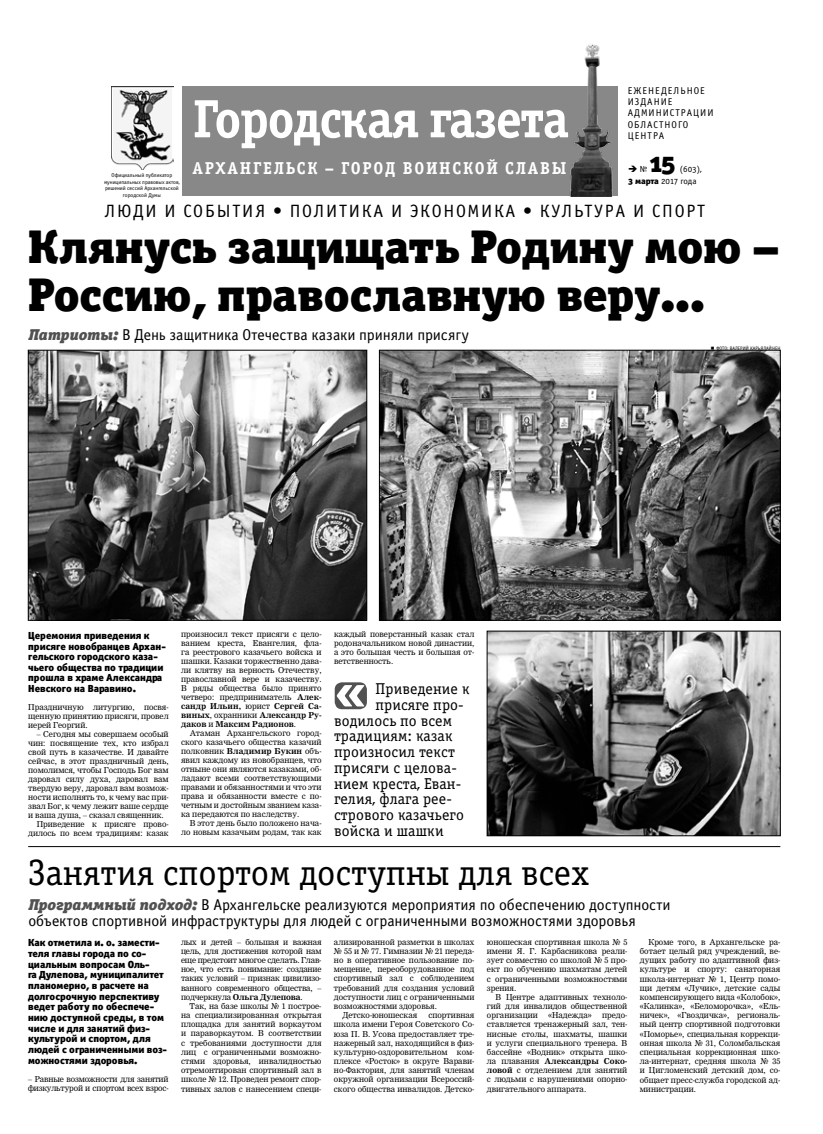
<style>
.page{position:relative;width:823px;height:1134px;background:#fff}
.page>*{position:absolute;margin:0;border:0;box-sizing:border-box;transform-origin:0 0}
.t1{font:54.1px "Officina Serif Bold C";letter-spacing:-.03em;color:#fff}
.t2{font:47.4px/47.4px "Officina Serif Black OSC";color:#000}
.t3{font:36.8px "Officina Serif Book OSC";color:#000}
.t4{font:25.4px "Officina Sans Black OSC";color:#000}
.t5{font:17.9px "Officina Sans Book C";letter-spacing:.1em;color:#000}
.t6{font:17.3px "Officina Serif Bold C";letter-spacing:.1em;color:#fff}
.t7{font:15.8px/15.8px "Officina Sans Book OSC";color:#000}
.t8{font:15.8px "Officina Serif Book OSC";letter-spacing:.01em;color:#000}
.t9{font:10.3px/10.7px "Officina Sans Black C";color:#000}
.t10{font:9.9px/11.2px "Officina Sans Book C";letter-spacing:.1em;color:#000}
.t11{font:8.8px/11.9px "Officina Sans Book OSC";color:#000}
.t12{font:8px/9.2px "Nimrod Cyr";color:#000;text-align:justify}
.t13{font:8px/9.2px "Nimrod Cyr";letter-spacing:-.02em;color:#000}
.t14{font:5.7px/6.5px "Officina Sans Book C";color:#000;text-align:center}
.t15{font:5px "Officina Sans Book OSC";color:#000}
.s1{font-family:"Officina Sans Black OSC"}
.s2{font-family:"Officina Serif Black OSC";font-style:italic;color:#515151}
.s3{font-weight:700}
</style>
<div class="page">
<div style="left:182px;top:87px;width:435px;height:109px;background:#888"></div>
<img style="left:112px;top:87px;width:62px;height:82px">
<img style="left:569px;top:44px;width:45px;height:152px">
<img style="left:381px;top:352px;width:397px;height:266px">
<div style="left:379px;top:350px;width:401px;height:270px;border:1px solid #000"></div>
<img style="left:30px;top:352px;width:334px;height:266px">
<div style="left:28px;top:350px;width:338px;height:270px;border:1px solid #000"></div>
<img style="left:488px;top:633px;width:290px;height:201px">
<div style="left:486px;top:631px;width:294px;height:205px;border:1px solid #000"></div>
<svg style="left:334px;top:682px;width:32px;height:27px"></svg>
<svg style="left:336px;top:685px;width:28px;height:21px"></svg>
<hr style="left:28px;top:846px;width:751px;height:1px;background:#000">
<p class="t10" style="left:627px;top:85px;width:87px">еженедельное издание администрации областного центра</p>
<h1 class="t1" style="left:192px;top:88px;width:377px">Городская газета</h1>
<h3 class="t6" style="left:192px;top:158px;width:375px">Архангельск – город воинской славы</h3>
<p class="t11" style="left:639px;top:163px;width:9px">№</p>
<h3 class="t4" style="left:649px;top:147px;width:27px">15</h3>
<p class="t11" style="left:628px;top:163px;width:75px;text-indent:51px">(603),<br><span class="s1">3 марта</span> 2017 года</p>
<p class="t14" style="left:104px;top:172px;width:77px">Официальный публикатор муниципальных правовых актов, решений сессий Архангельской городской Думы</p>
<h3 class="t5" style="left:105px;top:202px;width:601px">люди и события • Политика и экономика • культура и спорт</h3>
<h2 class="t2" style="left:28px;top:223px;width:752px">Клянусь защищать Родину мою –<br>Россию, православную веру...</h2>
<h3 class="t7" style="left:28px;top:327px;width:441px"><span class="s2">Патриоты:</span> В День защитника Отечества казаки приняли присягу</h3>
<p class="t15" style="left:716px;top:346px;width:65px">Фото: Валерий Карьялайнен</p>
<p class="t9" style="left:28px;top:630px;width:139px">Церемония приведения к присяге новобранцев Архан&shy;гельского городского каза&shy;чьего общества по традиции прошла в храме Александра<br>Невского на Варавино.</p>
<p class="t12" style="left:28px;top:702px;width:142px">Праздничную литургию, посвя&shy;щенную принятию присяги, провел иерей Георгий.</p>
<p class="t12" style="left:37px;top:729px;width:133px">– Сегодня мы совершаем особый</p>
<p class="t12" style="left:28px;top:738px;width:142px">чин: посвящение тех, кто избрал</p>
<p class="t12" style="left:28px;top:747px;width:142px">свой путь в казачестве. И давайте</p>
<p class="t12" style="left:28px;top:756px;width:142px">сейчас, в этот праздничный день,</p>
<p class="t12" style="left:28px;top:765px;width:142px">помолимся, чтобы Господь Бог вам</p>
<p class="t12" style="left:28px;top:774px;width:142px">даровал силу духа, даровал вам</p>
<p class="t12" style="left:28px;top:783px;width:142px">твердую веру, даровал вам возмож-</p>
<p class="t12" style="left:28px;top:792px;width:142px">ности исполнять то, к чему вас при-</p>
<p class="t12" style="left:28px;top:801px;width:142px">звал Бог, к чему лежит ваше сердце</p>
<p class="t12" style="left:28px;top:810px;width:137px">и ваша душа, – сказал священник.</p>
<p class="t12" style="left:37px;top:819px;width:133px">Приведение к присяге прово-</p>
<p class="t12" style="left:28px;top:828px;width:142px">дилось по всем традициям: казак</p>
<p class="t12" style="left:181px;top:630px;width:142px">произносил текст присяги с цело&shy;ванием креста, Евангелия, фла&shy;га реестрового казачьего войска и шашки. Казаки торжественно дава&shy;ли клятву на верность Отечеству, православной вере и казачеству.<br>В ряды общества было принято четверо: предприниматель <span class="s3">Алек&shy;сандр Ильин,</span> юрист <span class="s3">Сергей Са&shy;виных</span>, охранники <span class="s3">Александр Ру&shy;даков</span> и <span class="s3">Максим Радионов</span>.</p>
<p class="t12" style="left:181px;top:729px;width:142px;text-indent:9px">Атаман Архангельского город&shy;ского казачьего общества казачий полковник <span class="s3">Владимир Букин</span> объ&shy;явил каждому из новобранцев, что отныне они являются казаками, об&shy;ладают всеми соответствующими правами и обязанностями и что эти права и обязанности вместе с по&shy;четным и достойным званием каза&shy;ка передаются по наследству.</p>
<p class="t12" style="left:181px;top:819px;width:142px;text-align:right">В этот день было положено нача&shy;ло новым казачьим родам, так как</p>
<p class="t12" style="left:334px;top:630px;width:142px">каждый поверстанный казак стал родоначальником новой династии, а это большая честь и большая от&shy;ветственность.</p>
<h3 class="t8" style="left:375px;top:680px;width:96px">Приведение к</h3>
<h3 class="t8" style="left:375px;top:696px;width:90px">присяге про-</h3>
<h3 class="t8" style="left:334px;top:712px;width:119px">водилось по всем</h3>
<h3 class="t8" style="left:334px;top:727px;width:120px">традициям: казак</h3>
<h3 class="t8" style="left:334px;top:743px;width:122px">произносил текст</h3>
<h3 class="t8" style="left:334px;top:759px;width:124px">присяги с целова-</h3>
<h3 class="t8" style="left:334px;top:775px;width:129px">нием креста, Еван-</h3>
<h3 class="t8" style="left:334px;top:790px;width:119px">гелия, флага рее-</h3>
<h3 class="t8" style="left:334px;top:806px;width:131px">стрового казачьего</h3>
<h3 class="t8" style="left:334px;top:822px;width:111px">войска и шашки</h3>
<h3 class="t3" style="left:28px;top:852px;width:562px">Занятия спортом доступны для всех</h3>
<h3 class="t7" style="left:28px;top:897px;width:643px"><span class="s2">Программный подход:</span> В Архангельске реализуются мероприятия по обеспечению доступности объектов спортивной инфраструктуры для людей с ограниченными возможностями здоровья</h3>
<p class="t9" style="left:28px;top:937px;width:140px">Как отметила и. о. замести&shy;теля главы города по со&shy;циальным вопросам Оль-<br>га Дулепова, муниципалитет планомерно, в расчете на долгосрочную перспективу ведет работу по обеспече&shy;нию доступной среды, в том числе и для занятий физ&shy;культурой и спортом, для людей с ограниченными воз&shy;можностями здоровья.</p>
<p class="t13" style="left:28px;top:1075px;width:142px">– Равные возможности для занятий физкультурой и спортом всех взрос-</p>
<p class="t12" style="left:181px;top:937px;width:142px">лых и детей – большая и важная цель, для достижения которой нам еще предстоит многое сделать. Глав&shy;ное, что есть понимание: создание таких условий – признак цивилизо&shy;ванного современного общества, – подчеркнула <span class="s3">Ольга Дулепова</span>.</p>
<p class="t12" style="left:181px;top:1001px;width:142px;text-indent:9px">Так, на базе школы № 1 построе&shy;на специализированная открытая площадка для занятий воркаутом и параворкаутом. В соответствии с требованиями доступности для лиц с ограниченными возможно&shy;стями здоровья, инвалидностью отремонтирован спортивный зал в школе № 12. Проведен ремонт спор&shy;тивных залов с нанесением специ-</p>
<p class="t12" style="left:334px;top:937px;width:142px">ализированной разметки в школах</p>
<p class="t12" style="left:334px;top:946px;width:142px">№ 55 и № 77. Гимназии № 21 переда-</p>
<p class="t12" style="left:334px;top:955px;width:142px">но в оперативное пользование по-</p>
<p class="t12" style="left:334px;top:965px;width:142px">мещение, переоборудованное под</p>
<p class="t12" style="left:334px;top:974px;width:142px">спортивный зал с соблюдением</p>
<p class="t12" style="left:334px;top:983px;width:142px">требований для создания условий</p>
<p class="t12" style="left:334px;top:992px;width:142px">доступности лиц с ограниченными</p>
<p class="t12" style="left:334px;top:1001px;width:104px">возможностями здоровья.</p>
<p class="t12" style="left:342px;top:1011px;width:76px">Детско-юношеская</p>
<p class="t12" style="left:334px;top:1011px;width:142px;text-indent:94px">спортивная школа имени Героя Советского Со&shy;юза П. В. Усова предоставляет тре&shy;нажерный зал, находящийся в физ&shy;культурно-оздоровительном ком&shy;плексе «Росток» в округе Варави&shy;но-Фактория, для занятий членам окружной организации Всероссий&shy;ского общества инвалидов. Детско-</p>
<p class="t12" style="left:486px;top:937px;width:142px">юношеская спортивная школа № 5 имени Я. Г. Карбасникова реали&shy;зует совместно со школой № 5 про&shy;ект по обучению шахматам детей с ограниченными возможностями зрения.</p>
<p class="t12" style="left:486px;top:992px;width:142px;text-indent:9px">В Центре адаптивных техноло&shy;гий для инвалидов общественной организации</p>
<p class="t12" style="left:548px;top:1011px;width:45px">«Надежда»</p>
<p class="t12" style="left:486px;top:1011px;width:142px;text-indent:115px">предо&shy;ставляется тренажерный зал, тен&shy;нисные столы, шахматы, шашки и услуги специального тренера. В бассейне «Водник» открыта шко&shy;ла плавания <span class="s3">Александры Соко&shy;ловой</span> с отделением для занятий с людьми с нарушениями опорно&shy;двигательного аппарата.</p>
<p class="t12" style="left:639px;top:937px;width:142px;text-indent:9px">Кроме того, в Архангельске ра&shy;ботает целый ряд учреждений, ве&shy;дущих работу по адаптивной физ&shy;культуре и спорту: санаторная школа-интернат № 1, Центр помо&shy;щи детям «Лучик», детские сады компенсирующего вида «Колобок», «Калинка», «Беломорочка», «Ель&shy;ничек», «Гвоздичка», региональ&shy;ный центр спортивной подготовки «Поморье», специальная коррекци&shy;онная школа № 31, Соломбальская специальная коррекционная шко&shy;ла-интернат, средняя школа № 35 и Цигломенский детский дом, со&shy;общает пресс-служба городской ад&shy;министрации.</p>
</div>
